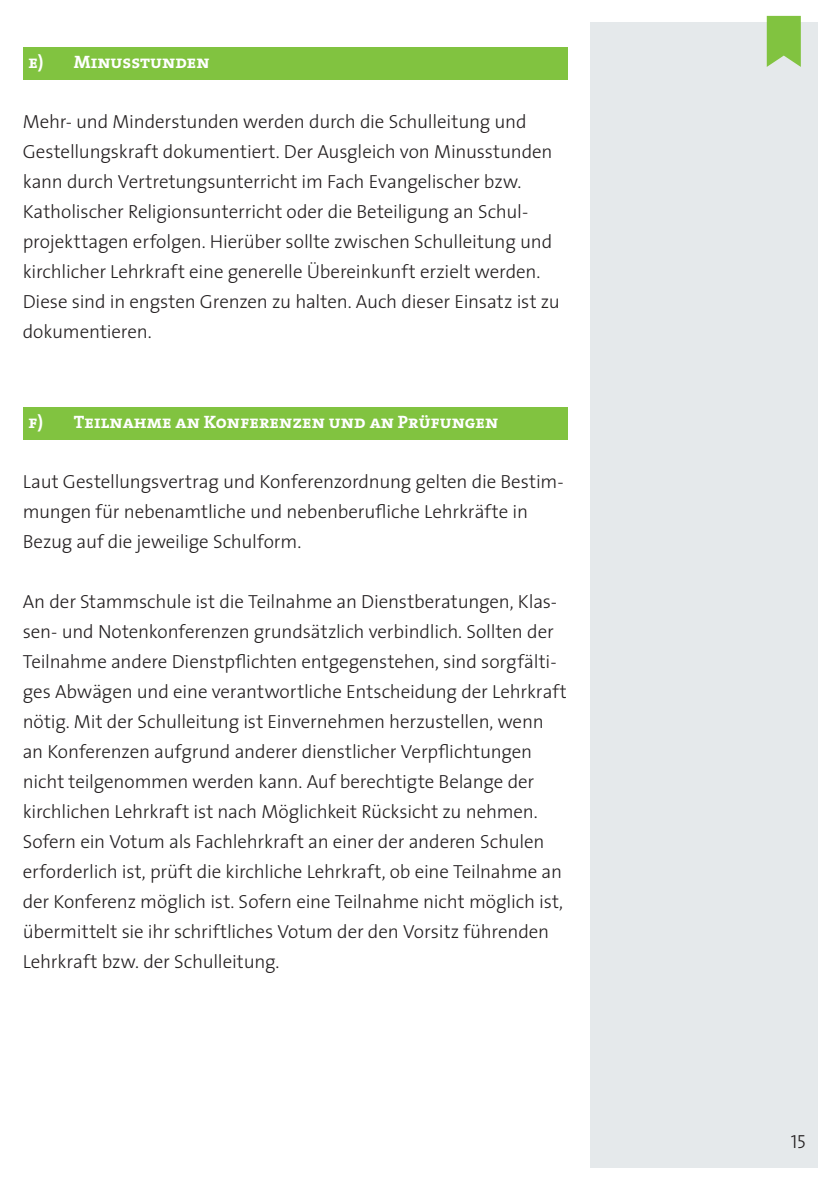
<style>
.page{position:relative;width:840px;height:1191px;background:#fff}
.page>*{position:absolute;margin:0;border:0;box-sizing:border-box;transform-origin:0 0}
.t1{font:300 19px/30px "The Sans";letter-spacing:-.01em;color:#231f20}
.t2{font:19px "The Sans Light Caps";color:#231f20}
.t3{font:18px "The Serif Bold Caps";color:#fff}
</style>
<div class="page">
<div style="left:590px;top:23px;width:226px;height:1145px;background:#e5e9eb"></div>
<svg style="left:766px;top:16px;width:34px;height:51px;background:#8ec857"></svg>
<div style="left:23px;top:47px;width:544px;height:32px;background:#81c340"></div>
<div style="left:23px;top:407px;width:544px;height:32px;background:#81c340"></div>
<p class="t3" style="left:28px;top:47px;width:183px">e) Minusstunden</p>
<p class="t1" style="left:23px;top:106px;width:538px">Mehr- und Minderstunden werden durch die Schulleitung und Gestellungskraft dokumentiert. Der Ausgleich von Minusstunden kann durch Vertretungsunterricht im Fach Evangelischer bzw.<br>Katholischer Religionsunterricht oder die Beteiligung an Schul&shy;projekttagen erfolgen. Hierüber sollte zwischen Schulleitung und kirchlicher Lehrkraft eine generelle Übereinkunft erzielt werden.<br>Diese sind in engsten Grenzen zu halten. Auch dieser Einsatz ist zu dokumentieren.</p>
<p class="t3" style="left:28px;top:407px;width:471px">f) Teilnahme an Konferenzen und an Prüfungen</p>
<p class="t1" style="left:23px;top:466px;width:542px">Laut Gestellungsvertrag und Konferenzordnung gelten die Bestim&shy;mungen für nebenamtliche und nebenberufliche Lehrkräfte in<br>Bezug auf die jeweilige Schulform.</p>
<p class="t1" style="left:23px;top:586px;width:545px">An der Stammschule ist die Teilnahme an Dienstberatungen, Klas&shy;sen- und Notenkonferenzen grundsätzlich verbindlich. Sollten der Teilnahme andere Dienstpflichten entgegenstehen, sind sorgfälti&shy;ges Abwägen und eine verantwortliche Entscheidung der Lehrkraft nötig. Mit der Schulleitung ist Einvernehmen herzustellen, wenn an Konferenzen aufgrund anderer dienstlicher Verpflichtungen nicht teilgenommen werden kann. Auf berechtigte Belange der kirchlichen Lehrkraft ist nach Möglichkeit Rücksicht zu nehmen.<br>Sofern ein Votum als Fachlehrkraft an einer der anderen Schulen erforderlich ist, prüft die kirchliche Lehrkraft, ob eine Teilnahme an der Konferenz möglich ist. Sofern eine Teilnahme nicht möglich ist, übermittelt sie ihr schriftliches Votum der den Vorsitz führenden Lehrkraft bzw. der Schulleitung.</p>
<p class="t2" style="left:790px;top:1131px;width:17px">15</p>
</div>
